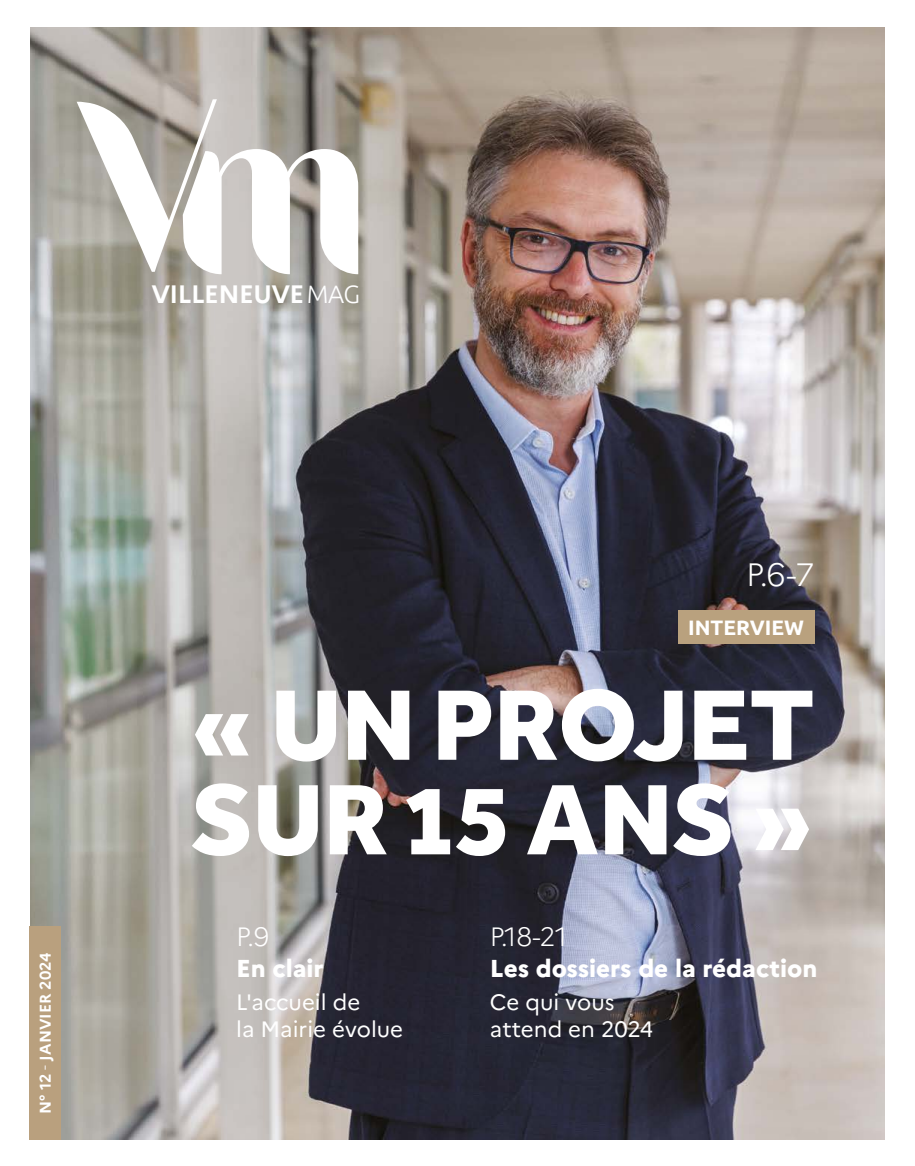
<style>
.page{position:relative;width:915px;height:1166px;background:#fff}
.page>*{position:absolute;margin:0;border:0;box-sizing:border-box;transform-origin:0 0}
.t1{font:800 103.5px/94.5px "Effra";color:#fff}
.t2{font:300 32.25px "Marianne";color:#fff}
.t3{font:300 26.4px "Marianne";color:#fff}
.t4{font:700 25.2px "Marianne";letter-spacing:-.02em;color:#fff}
.t5{font:800 24.45px "Marianne";color:#fff}
.t6{font:22.2px/26.7px "Marianne";color:#fff}
.t7{font:700 20.85px "Ubuntu";color:#fff}
.t8{font:700 15.45px "Marianne";color:#fff}
.s1{font-family:"Ubuntu";font-weight:300}
.s2{font-weight:300}
</style>
<div class="page">
<img style="left:30px;top:27px;width:855px;height:1112px">
<svg style="left:77px;top:99px;width:281px;height:175px"></svg>
<div style="left:29px;top:926px;width:32px;height:213px;background:#b9a07e"></div>
<div style="left:677px;top:610px;width:137px;height:33px;background:#b9a17e"></div>
<p class="t4" style="left:151px;top:274px;width:210px">VILLENEUVE<span class="s1">MAG</span></p>
<p class="t8" style="left:34px;top:1113px;width:162px;rotate:-90deg">N° 12 <span class="s2">-</span> JANVIER 2024</p>
<h2 class="t2" style="left:746px;top:549px;width:70px">P.6-7</h2>
<p class="t7" style="left:688px;top:615px;width:117px">INTERVIEW</p>
<h1 class="t1" style="left:190px;top:674px;width:626px">« UN PROJET<br>SUR 15 ANS »</h1>
<p class="t3" style="left:236px;top:916px;width:35px">P.9</p>
<p class="t5" style="left:236px;top:949px;width:89px">En clair</p>
<p class="t6" style="left:236px;top:986px;width:168px">L'accueil de<br>la Mairie évolue</p>
<p class="t3" style="left:490px;top:916px;width:79px">P.18-21</p>
<p class="t5" style="left:490px;top:949px;width:329px">Les dossiers de la rédaction</p>
<p class="t6" style="left:490px;top:986px;width:165px">Ce qui vous attend en 2024</p>
</div>
